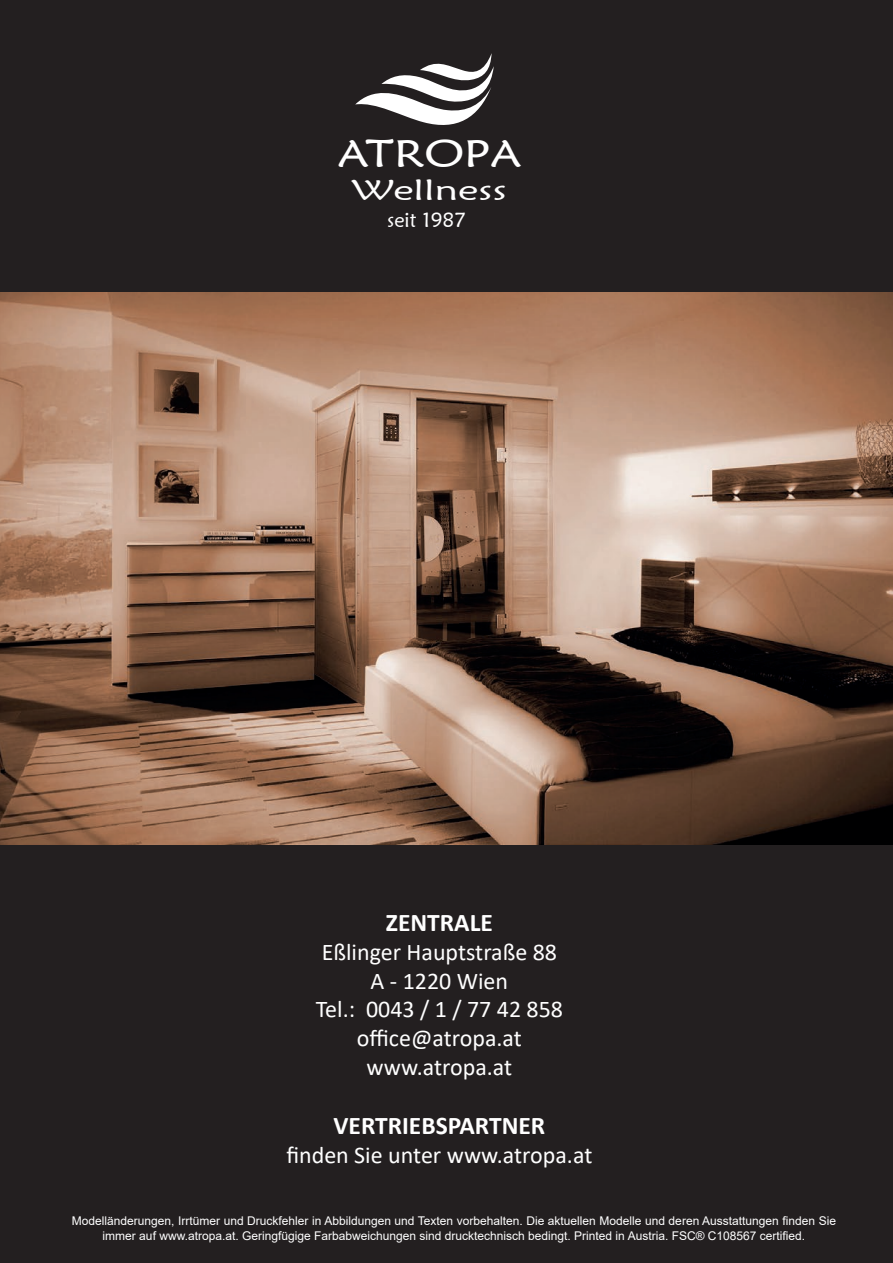
<style>
.page{position:relative;width:893px;height:1263px;background:#231f20}
.page>*{position:absolute;margin:0;border:0;box-sizing:border-box;transform-origin:0 0}
.t1{font:38.4px "Maiandra GD";color:#fff;scale:1.24 1}
.t2{font:28.8px "Maiandra GD";color:#fff;scale:1.43 1}
.t3{font:700 25.5px "Calibri";color:#fff}
.t4{font:24px/28.8px "Calibri";color:#fff;text-align:center}
.t5{font:20.7px "Maiandra GD";color:#fff}
.t6{font:12px/14.4px "Arial";color:#fff;text-align:center}
</style>
<div class="page">
<img style="left:0;top:292px;width:893px;height:552px">
<svg style="left:355px;top:53px;width:139px;height:78px"></svg>
<h1 class="t1" style="left:338px;top:130px;width:150px">ATROPA</h1>
<h2 class="t2" style="left:352px;top:172px;width:109px">Wellness</h2>
<h3 class="t5" style="left:387px;top:207px;width:80px">seit 1987</h3>
<h3 class="t3" style="left:386px;top:904px;width:109px">ZENTRALE</h3>
<h3 class="t4" style="left:316px;top:937px;width:249px">Eßlinger Hauptstraße 88<br>A - 1220 Wien<br>Tel.: 0043 / 1 / 77 42 858 office@atropa.at www.atropa.at</h3>
<h3 class="t3" style="left:333px;top:1108px;width:213px">VERTRIEBSPARTNER</h3>
<h3 class="t4" style="left:286px;top:1140px;width:307px">finden Sie unter www.atropa.at</h3>
<p class="t6" style="left:72px;top:1214px;width:766px">Modelländerungen, Irrtümer und Druckfehler in Abbildungen und Texten vorbehalten. Die aktuellen Modelle und deren Ausstattungen finden Sie immer auf www.atropa.at. Geringfügige Farbabweichungen sind drucktechnisch bedingt. Printed in Austria. FSC® C108567 certified.</p>
</div>
